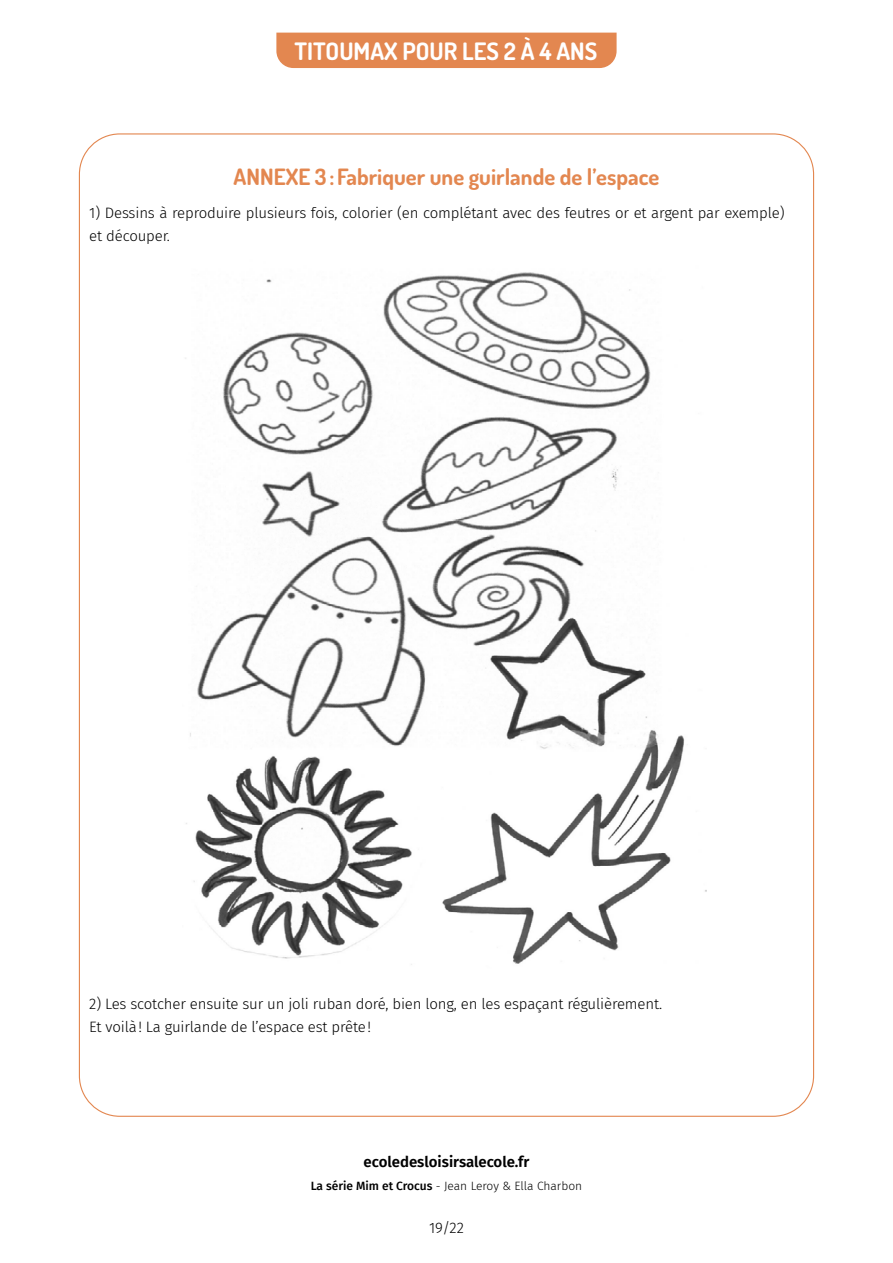
<style>
.page{position:relative;width:893px;height:1263px;background:#fff}
.page>*{position:absolute;margin:0;border:0;box-sizing:border-box;transform-origin:0 0}
.t1{font:700 24px "Dosis";color:#fff}
.t2{font:700 22.5px "Dosis";color:#e38750}
.t3{font:300 15px/23.2px "Fira Sans";letter-spacing:-.01em;color:#000}
.t4{font:600 15px "Fira Sans";color:#000}
.t5{font:300 12px "Fira Sans";color:#000}
.s1{font-weight:500}
</style>
<div class="page">
<div style="left:276px;top:33px;width:341px;height:35px;background:#e38750"></div>
<img style="left:185px;top:272px;width:522px;height:693px">
<h1 class="t1" style="left:295px;top:35px;width:304px">TITOUMAX POUR LES 2 À 4 ANS</h1>
<h2 class="t2" style="left:234px;top:162px;width:427px">ANNEXE 3:Fabriquer une guirlande de l’espace</h2>
<p class="t3" style="left:89px;top:201px;width:697px">1) Dessins à reproduire plusieurs fois, colorier (en complétant avec des feutres or et argent par exemple) et découper.</p>
<p class="t3" style="left:89px;top:992px;width:574px">2) Les scotcher ensuite sur un joli ruban doré, bien long, en les espaçant régulièrement.<br>Et voilà! La guirlande de l’espace est prête!</p>
<p class="t4" style="left:364px;top:1149px;width:167px">ecoledesloisirsalecole.fr</p>
<p class="t5" style="left:311px;top:1177px;width:273px"><span class="s1">La série Mim et Crocus</span> - Jean Leroy &amp; Ella Charbon</p>
<p class="t3" style="left:429px;top:1216px;width:36px">19/22</p>
</div>
